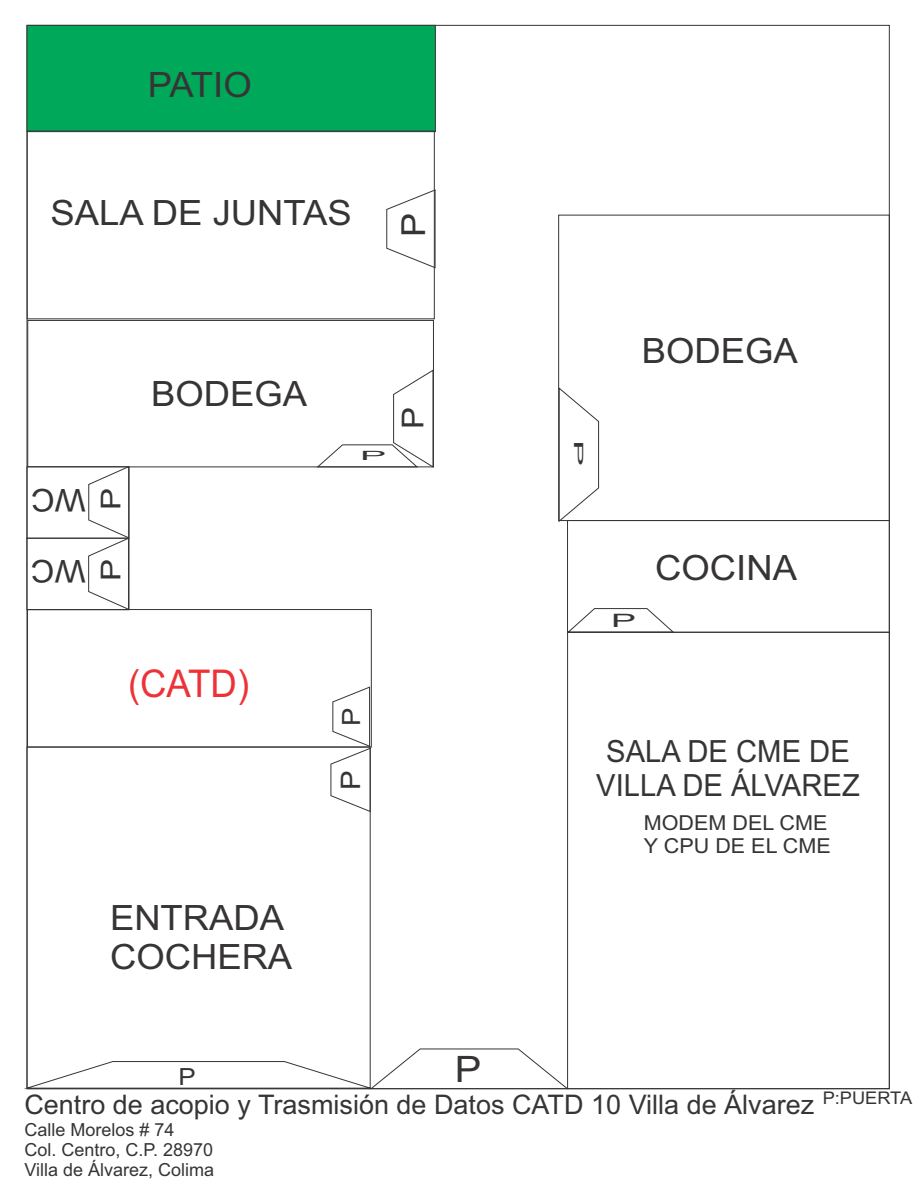
<style>
.page{position:relative;width:918px;height:1188px;background:#fff}
.page>*{position:absolute;margin:0;border:0;box-sizing:border-box;transform-origin:0 0}
.t1{font:38.25px "Arial";color:#ed3237;scale:.96 1}
.t2{font:36.45px "Arial";color:#373435;scale:1.1 1}
.t3{font:34.8px/39px "Arial";color:#373435;scale:1.05 1}
.t4{font:33px "Arial";color:#373435;scale:1.1 1}
.t5{font:31.5px "Arial";color:#373435;scale:1.05 1}
.t6{font:30.6px/34.2px "Arial";color:#373435;text-align:center;scale:.96 1}
.t7{font:30.15px "Arial";color:#373435;scale:1.1 1}
.t8{font:27.3px "Arial";color:#373435;scale:1.22 1}
.t9{font:27px "Arial";color:#373435}
.t10{font:26.85px "Arial";color:#373435;scale:1.1 1}
.t11{font:25.2px "Arial";color:#373435;scale:1.1 1}
.t12{font:23.7px "Arial";color:#373435;scale:1.1 1}
.t13{font:20.55px/23.1px "Arial";color:#373435;scale:1.05 1}
.t14{font:18.45px "Arial";color:#373435;scale:2.03 1}
.t15{font:18px/20.1px "Arial";color:#373435}
.t16{font:17.4px "Arial";color:#373435;scale:1.05 1}
.t17{font:12.75px "Arial";color:#373435;scale:3.07 1}
</style>
<div class="page">
<div style="left:567px;top:520px;width:323px;height:113px;border:1px solid #373435"></div>
<div style="left:27px;top:320px;width:407px;height:147px;border:1px solid #373435"></div>
<div style="left:26px;top:25px;width:410px;height:107px;background:#00a859"></div>
<div style="left:27px;top:466px;width:102px;height:73px;border:1px solid #373435"></div>
<svg style="left:386px;top:189px;width:50px;height:80px"></svg>
<div style="left:27px;top:131px;width:408px;height:188px;border:1px solid #373435"></div>
<div style="left:26px;top:538px;width:103px;height:72px;border:1px solid #373435"></div>
<svg style="left:88px;top:465px;width:42px;height:144px"></svg>
<div style="left:558px;top:215px;width:332px;height:306px;border:1px solid #373435"></div>
<div style="left:27px;top:609px;width:345px;height:138px;border:1px solid #373435"></div>
<svg style="left:24px;top:1048px;width:546px;height:42px"></svg>
<svg style="left:567px;top:607px;width:108px;height:26px"></svg>
<svg style="left:330px;top:686px;width:41px;height:127px"></svg>
<svg style="left:315px;top:369px;width:119px;height:99px"></svg>
<svg style="left:558px;top:386px;width:42px;height:137px"></svg>
<h3 class="t3" style="left:148px;top:69px;width:101px">PATIO</h3>
<h3 class="t3" style="left:51px;top:196px;width:288px">SALA DE JUNTAS</h3>
<h3 class="t4" style="left:401px;top:237px;width:24px;rotate:-90deg">P</h3>
<h3 class="t5" style="left:86px;top:511px;width:54px;rotate:-180deg">WC</h3>
<h3 class="t8" style="left:101px;top:510px;width:20px;rotate:-90deg">P</h3>
<h3 class="t5" style="left:86px;top:583px;width:54px;rotate:-180deg">WC</h3>
<h3 class="t8" style="left:101px;top:581px;width:20px;rotate:-90deg">P</h3>
<h3 class="t3" style="left:151px;top:378px;width:150px">BODEGA</h3>
<h1 class="t1" style="left:128px;top:669px;width:128px">(CATD)</h1>
<h3 class="t3" style="left:110px;top:902px;width:175px">ENTRADA<br>COCHERA</h3>
<h3 class="t7" style="left:402px;top:429px;width:22px;rotate:-90deg">P</h3>
<p class="t17" style="left:360px;top:451px;width:10px">P</p>
<p class="t17" style="left:584px;top:440px;width:10px;rotate:90deg">P</p>
<h3 class="t3" style="left:642px;top:335px;width:150px">BODEGA</h3>
<h3 class="t11" style="left:342px;top:726px;width:18px;rotate:-90deg">P</h3>
<h3 class="t10" style="left:341px;top:790px;width:19px;rotate:-90deg">P</h3>
<p class="t14" style="left:611px;top:614px;width:14px">P</p>
<h3 class="t3" style="left:655px;top:551px;width:137px">COCINA</h3>
<h3 class="t6" style="left:596px;top:737px;width:276px">SALA DE CME DE<br>VILLA DE ÁLVAREZ</h3>
<p class="t13" style="left:644px;top:813px;width:180px">MODEM DEL CME<br>Y CPU DE EL CME</p>
<h3 class="t12" style="left:179px;top:1068px;width:17px">P</h3>
<h2 class="t2" style="left:455px;top:1055px;width:26px">P</h2>
<h3 class="t9" style="left:24px;top:1095px;width:791px">Centro de acopio y Trasmisión de Datos CATD 10 Villa de Álvarez</h3>
<p class="t15" style="left:24px;top:1122px;width:191px">Calle Morelos # 74<br>Col. Centro, C.P. 28970<br>Villa de Álvarez, Colima</p>
<p class="t16" style="left:823px;top:1091px;width:87px">P:PUERTA</p>
</div>
